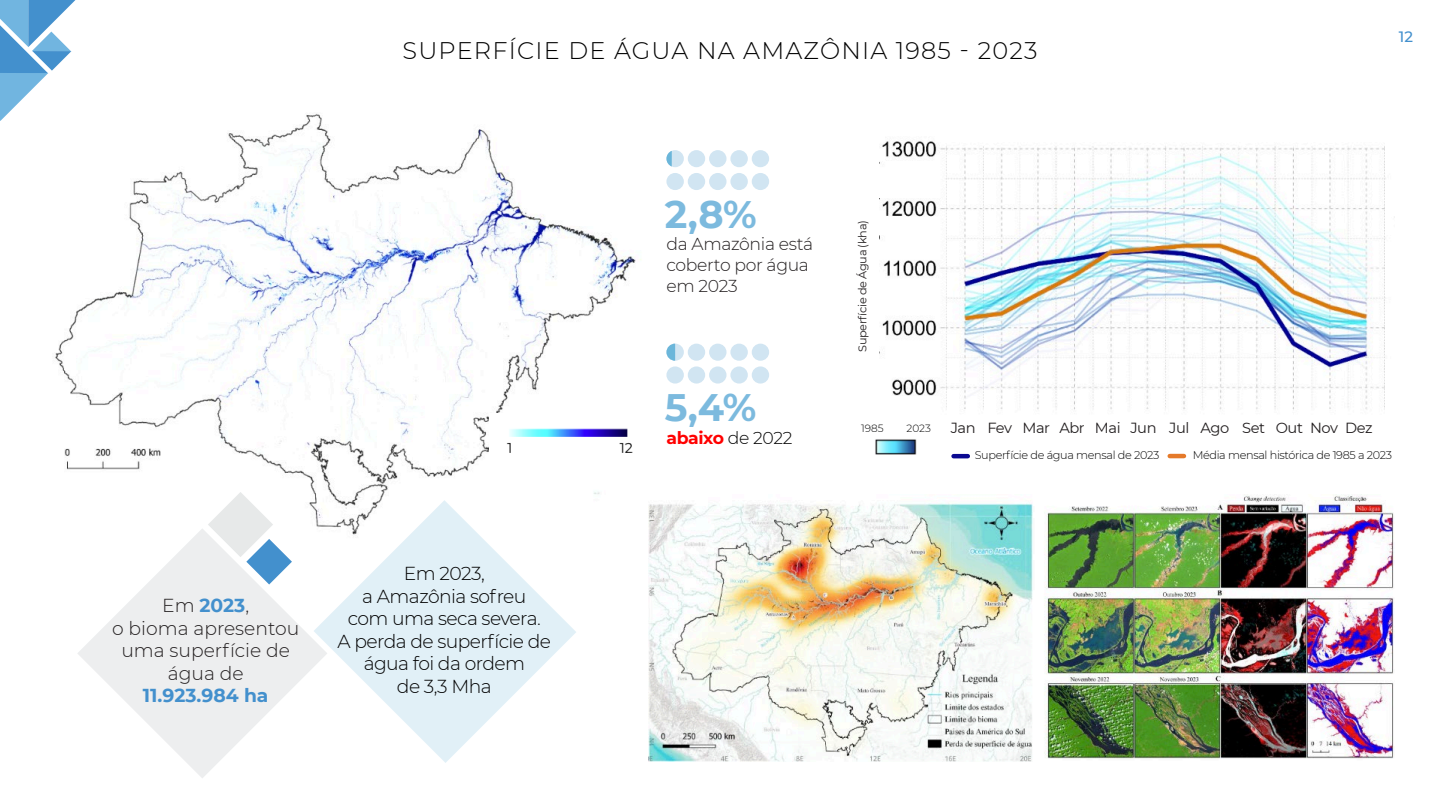
<style>
.page{position:relative;width:1440px;height:810px;background:#fff}
.page>*{position:absolute;margin:0;border:0;box-sizing:border-box;transform-origin:0 0}
.t1{font:700 38.25px "Montserrat";color:#7cbade}
.t2{font:300 24px "Montserrat";letter-spacing:.05em;color:#000}
.t3{font:300 18.75px "Montserrat";letter-spacing:-.03em;color:#000}
.t4{font:300 18.75px/22.5px "Montserrat";color:#231f20;text-align:center}
.t5{font:700 18.75px "Montserrat";color:#4390cd}
.t6{font:300 17.25px/20.7px "Montserrat";letter-spacing:-.02em;color:#231f20}
.t7{font:700 17.25px "Montserrat";letter-spacing:-.02em;color:#f00}
.t8{font:500 15px "Montserrat";color:#4390cd}
.t9{font:14.62px "Montserrat";letter-spacing:-.03em;color:#231f20}
.t10{font:300 11.25px "Montserrat";letter-spacing:-.03em;color:#000}
.t11{font:11.25px "Montserrat";letter-spacing:-.03em;color:#231f20}
.t12{font:300 10.5px "Montserrat";color:#000}
.s1{font-weight:300;color:#231f20}
.s2{font-weight:300;color:#000}
</style>
<div class="page">
<svg style="left:0;top:0;width:75px;height:121px"></svg>
<img style="left:53px;top:106px;width:588px;height:403px">
<img style="left:649px;top:494px;width:746px;height:268px">
<svg style="left:314px;top:500px;width:262px;height:263px;fill:#e1f0f7"></svg>
<svg style="left:208px;top:492px;width:84px;height:36px"></svg>
<svg style="left:78px;top:528px;width:249px;height:250px;fill:#edeeef"></svg>
<img style="left:882px;top:141px;width:513px;height:269px">
<hr style="left:954px;top:454px;width:14px;height:4px;background:#0b0991">
<hr style="left:1170px;top:454px;width:14px;height:4px;background:#e57a2a">
<img style="left:875px;top:439px;width:42px;height:16px">
<div style="left:752px;top:344px;width:17px;height:17px;background:#d1e5f2;border-radius:50%"></div>
<div style="left:752px;top:366px;width:17px;height:18px;background:#d1e5f2;border-radius:50%"></div>
<svg style="left:666px;top:344px;width:18px;height:17px"></svg>
<div style="left:666px;top:366px;width:18px;height:18px;background:#d1e5f2;border-radius:50%"></div>
<div style="left:688px;top:344px;width:17px;height:17px;background:#d1e5f2;border-radius:50%"></div>
<div style="left:688px;top:366px;width:17px;height:18px;background:#d1e5f2;border-radius:50%"></div>
<div style="left:709px;top:344px;width:18px;height:17px;background:#d1e5f2;border-radius:50%"></div>
<div style="left:709px;top:366px;width:18px;height:18px;background:#d1e5f2;border-radius:50%"></div>
<div style="left:730px;top:344px;width:18px;height:17px;background:#d1e5f2;border-radius:50%"></div>
<div style="left:730px;top:366px;width:18px;height:18px;background:#d1e5f2;border-radius:50%"></div>
<div style="left:752px;top:150px;width:17px;height:17px;background:#d1e5f2;border-radius:50%"></div>
<div style="left:752px;top:173px;width:17px;height:17px;background:#d1e5f2;border-radius:50%"></div>
<div style="left:666px;top:173px;width:18px;height:17px;background:#d1e5f2;border-radius:50%"></div>
<div style="left:688px;top:150px;width:17px;height:17px;background:#d1e5f2;border-radius:50%"></div>
<div style="left:688px;top:173px;width:17px;height:17px;background:#d1e5f2;border-radius:50%"></div>
<div style="left:709px;top:150px;width:18px;height:17px;background:#d1e5f2;border-radius:50%"></div>
<div style="left:709px;top:173px;width:18px;height:17px;background:#d1e5f2;border-radius:50%"></div>
<div style="left:730px;top:150px;width:18px;height:17px;background:#d1e5f2;border-radius:50%"></div>
<div style="left:730px;top:173px;width:18px;height:17px;background:#d1e5f2;border-radius:50%"></div>
<img style="left:490px;top:413px;width:145px;height:51px">
<svg style="left:666px;top:344px;width:9px;height:17px"></svg>
<div style="left:666px;top:150px;width:18px;height:17px;background:#d1e5f2;border-radius:50%"></div>
<svg style="left:666px;top:151px;width:6px;height:16px"></svg>
<p class="t2" style="left:403px;top:34px;width:636px">SUPERFÍCIE DE ÁGUA NA AMAZÔNIA 1985 - 2023</p>
<p class="t8" style="left:1399px;top:26px;width:16px">12</p>
<p class="t5" style="left:162px;top:592px;width:88px"><span class="s1">Em</span> 2023<span class="s1">,</span></p>
<p class="t4" style="left:112px;top:616px;width:189px">o bioma apresentou uma superfície de água de</p>
<p class="t5" style="left:143px;top:682px;width:127px">11.923.984 ha</p>
<p class="t3" style="left:404px;top:561px;width:82px">Em 2023,</p>
<p class="t3" style="left:362px;top:583px;width:166px">a Amazônia sofreu</p>
<p class="t3" style="left:348px;top:606px;width:195px">com uma seca severa.</p>
<p class="t3" style="left:338px;top:628px;width:215px">A perda de superfície de</p>
<p class="t3" style="left:364px;top:651px;width:163px">água foi da ordem</p>
<p class="t3" style="left:397px;top:673px;width:96px">de 3,3 Mha</p>
<p class="t1" style="left:665px;top:187px;width:93px">2,8%</p>
<p class="t6" style="left:666px;top:233px;width:148px">da Amazônia está coberto por água</p>
<p class="t6" style="left:666px;top:275px;width:73px">em 2023</p>
<p class="t1" style="left:665px;top:380px;width:93px">5,4%</p>
<p class="t7" style="left:666px;top:425px;width:128px">abaixo <span class="s2">de 2022</span></p>
<p class="t11" style="left:855px;top:352px;width:133px;rotate:-90deg">Superfície de Água (kha)</p>
<p class="t12" style="left:861px;top:422px;width:24px">1985</p>
<p class="t12" style="left:906px;top:422px;width:26px">2023</p>
<p class="t9" style="left:951px;top:417px;width:26px">Jan</p>
<p class="t9" style="left:987px;top:417px;width:26px">Fev</p>
<p class="t9" style="left:1023px;top:417px;width:29px">Mar</p>
<p class="t9" style="left:1059px;top:417px;width:27px">Abr</p>
<p class="t9" style="left:1095px;top:417px;width:27px">Mai</p>
<p class="t9" style="left:1130px;top:417px;width:28px">Jun</p>
<p class="t9" style="left:1169px;top:417px;width:22px">Jul</p>
<p class="t9" style="left:1201px;top:417px;width:30px">Ago</p>
<p class="t9" style="left:1242px;top:417px;width:24px">Set</p>
<p class="t9" style="left:1276px;top:417px;width:29px">Out</p>
<p class="t9" style="left:1310px;top:417px;width:29px">Nov</p>
<p class="t9" style="left:1345px;top:417px;width:29px">Dez</p>
<p class="t10" style="left:975px;top:448px;width:186px">Superfície de água mensal de 2023</p>
<p class="t10" style="left:1193px;top:448px;width:201px">Média mensal histórica de 1985 a 2023</p>
</div>
